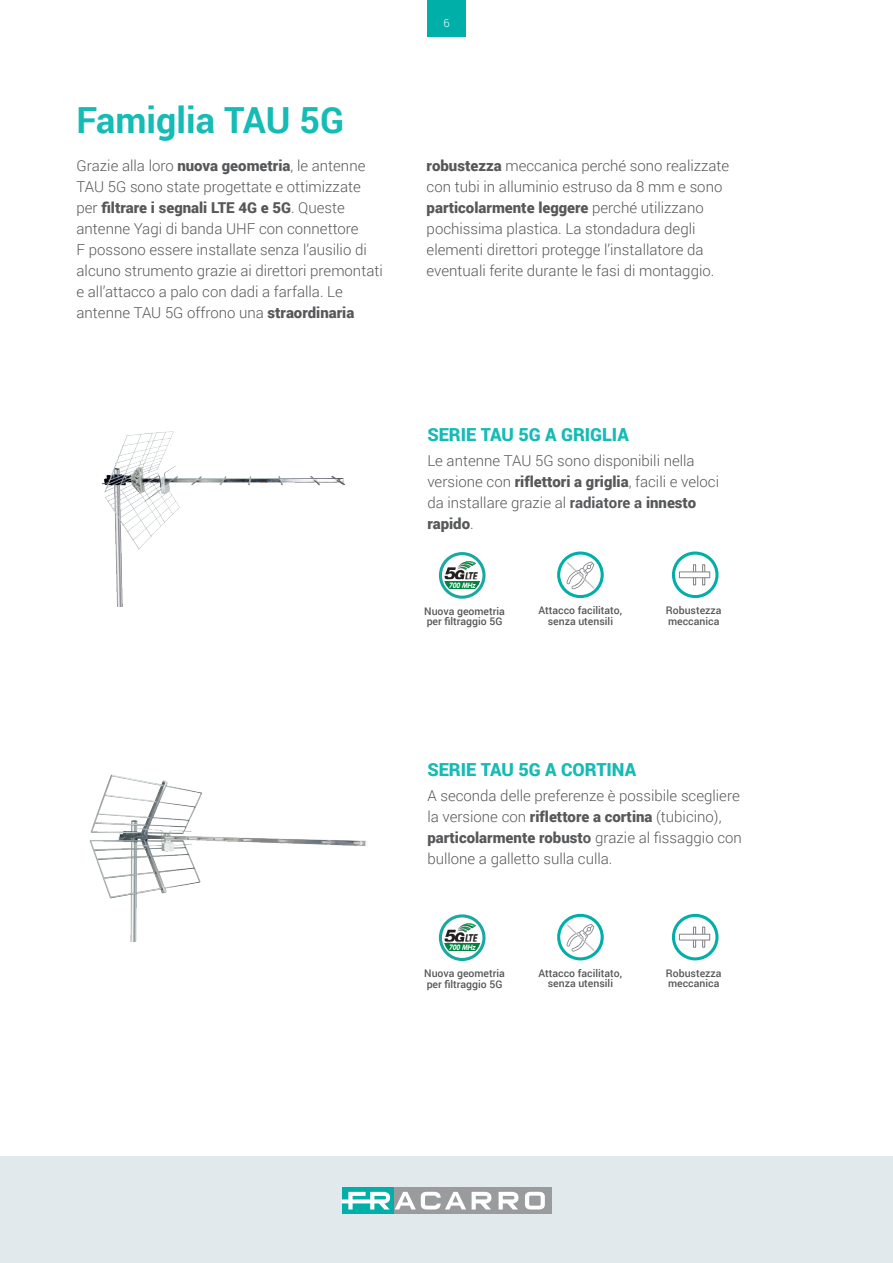
<style>
.page{position:relative;width:893px;height:1263px;background:#fff}
.page>*{position:absolute;margin:0;border:0;box-sizing:border-box;transform-origin:0 0}
.t1{font:700 36px "Roboto";color:#15bbb5}
.t2{font:900 18px "Roboto";color:#15bbb5}
.t3{font:300 15px/21px "Roboto";color:#57585a}
.t4{font:300 11.25px "Roboto";color:#fff}
.t5{font:italic 700 11.1px "VAG Rounded";color:#231f20;scale:.86 1}
.t6{font:500 10.5px/10.5px "Roboto";color:#57585a}
.t7{font:italic 700 7.65px "VAG Rounded";color:#fff;scale:.87 1}
.s1{font-weight:900}
.s2{font-weight:700}
</style>
<div class="page">
<div style="left:0;top:1157px;width:893px;height:106px;background:#e2e9ed"></div>
<div style="left:389px;top:1187px;width:162px;height:27px;background:#999b9e"></div>
<div style="left:342px;top:1187px;width:51px;height:27px;background:#00afa8"></div>
<svg style="left:472px;top:1192px;width:19px;height:17px"></svg>
<svg style="left:499px;top:1192px;width:19px;height:17px"></svg>
<svg style="left:525px;top:1192px;width:20px;height:17px"></svg>
<svg style="left:342px;top:1192px;width:124px;height:17px"></svg>
<div style="left:427px;top:0;width:39px;height:36px;background:#00afa8"></div>
<img style="left:89px;top:774px;width:277px;height:167px">
<img style="left:101px;top:431px;width:244px;height:175px">
<svg style="left:566px;top:561px;width:30px;height:29px"></svg>
<div style="left:557px;top:551px;width:47px;height:47px;border:3px solid #00afa8;border-radius:50%"></div>
<svg style="left:566px;top:923px;width:30px;height:29px"></svg>
<div style="left:557px;top:914px;width:47px;height:46px;border:3px solid #00afa8;border-radius:50%"></div>
<svg style="left:440px;top:554px;width:44px;height:43px"></svg>
<div style="left:439px;top:552px;width:46px;height:47px;border:3px solid #1aa8a3;border-radius:50%"></div>
<img style="left:438px;top:557px;width:42px;height:30px">
<hr style="left:444px;top:579px;width:37px;height:1px;background:#fff">
<div style="left:443px;top:581px;width:38px;height:7px;background:#008540"></div>
<svg style="left:440px;top:916px;width:44px;height:43px"></svg>
<div style="left:439px;top:914px;width:46px;height:47px;border:3px solid #1aa8a3;border-radius:50%"></div>
<img style="left:438px;top:919px;width:42px;height:30px">
<hr style="left:444px;top:942px;width:37px;height:1px;background:#fff">
<div style="left:443px;top:943px;width:38px;height:8px;background:#008540"></div>
<div style="left:672px;top:551px;width:46px;height:47px;border:3px solid #00afa8;border-radius:50%"></div>
<div style="left:702px;top:564px;width:3px;height:21px;border:1px solid #808285"></div>
<div style="left:693px;top:564px;width:3px;height:21px;border:1px solid #808285"></div>
<div style="left:679px;top:571px;width:31px;height:7px;background:#fff;border:1px solid #808285"></div>
<div style="left:672px;top:914px;width:46px;height:46px;border:3px solid #00afa8;border-radius:50%"></div>
<div style="left:702px;top:927px;width:3px;height:20px;border:1px solid #808285"></div>
<div style="left:693px;top:927px;width:3px;height:20px;border:1px solid #808285"></div>
<svg style="left:679px;top:934px;width:31px;height:6px"></svg>
<p class="t4" style="left:443px;top:17px;width:8px">66</p>
<h1 class="t1" style="left:77px;top:95px;width:269px">Famiglia TAU 5G</h1>
<p class="t3" style="left:77px;top:155px;width:308px">Grazie alla loro <span class="s1">nuova geometria</span>, le antenne TAU 5G sono state progettate e ottimizzate per <span class="s1">filtrare i segnali LTE 4G e 5G</span>. Queste antenne Yagi di banda UHF con connettore<br>F possono essere installate senza l’ausilio di alcuno strumento grazie ai direttori premontati e all’attacco a palo con dadi a farfalla. Le antenne TAU 5G offrono una <span class="s1">straordinaria</span></p>
<p class="t3" style="left:427px;top:155px;width:304px"><span class="s1">robustezza</span> meccanica perché sono realizzate con tubi in alluminio estruso da 8 mm e sono <span class="s1">particolarmente leggere</span> perché utilizzano pochissima plastica. La stondadura degli elementi direttori protegge l’installatore da eventuali ferite durante le fasi di montaggio.</p>
<p class="t2" style="left:427px;top:422px;width:203px">SERIE TAU 5G A GRIGLIA</p>
<p class="t3" style="left:427px;top:450px;width:293px">Le antenne TAU 5G sono disponibili nella versione con <span class="s1">riflettori a griglia</span>, facili e veloci da installare grazie al <span class="s2">radiatore a</span> <span class="s1">innesto rapido</span>.</p>
<p class="t5" style="left:465px;top:569px;width:18px">LTE</p>
<p class="t7" style="left:449px;top:580px;width:34px">700 MHz</p>
<p class="t6" style="left:424px;top:606px;width:82px">Nuova geometria per filtraggio 5G</p>
<p class="t6" style="left:539px;top:605px;width:85px;text-align:center">Attacco facilitato, senza utensili</p>
<p class="t6" style="left:666px;top:605px;width:57px">Robustezza meccanica</p>
<p class="t2" style="left:427px;top:756px;width:210px">SERIE TAU 5G A CORTINA</p>
<p class="t3" style="left:427px;top:784px;width:316px">A seconda delle preferenze è possibile scegliere la versione con <span class="s1">riflettore a cortina</span> (tubicino), <span class="s1">particolarmente robust</span><span class="s2">o</span> grazie al fissaggio con bullone a galletto sulla culla.</p>
<p class="t5" style="left:465px;top:931px;width:18px">LTE</p>
<p class="t7" style="left:449px;top:943px;width:34px">700 MHz</p>
<p class="t6" style="left:424px;top:968px;width:82px">Nuova geometria per filtraggio 5G</p>
<p class="t6" style="left:539px;top:967px;width:85px;text-align:center">Attacco facilitato, senza utensili</p>
<p class="t6" style="left:666px;top:967px;width:57px">Robustezza meccanica</p>
</div>
